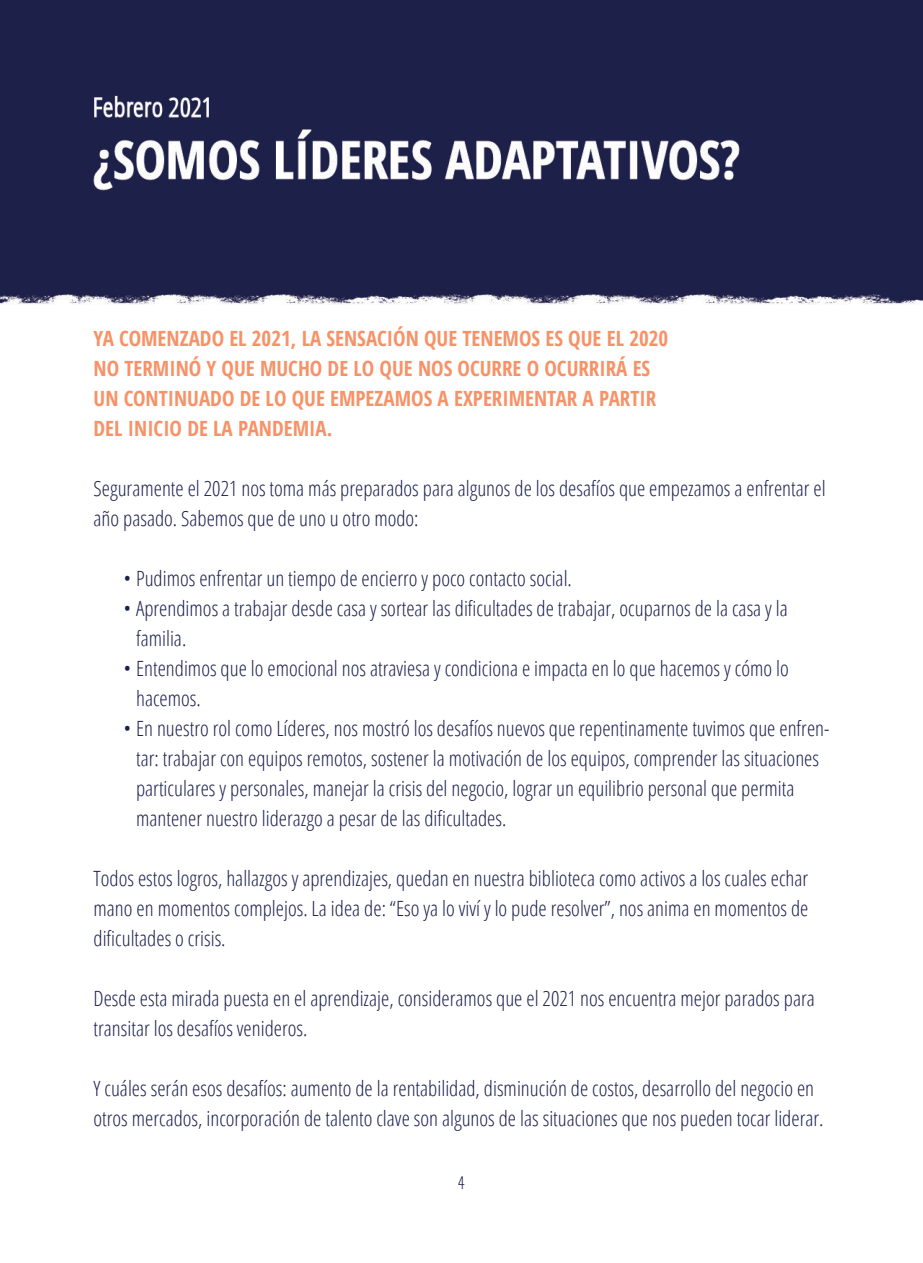
<style>
.page{position:relative;width:923px;height:1263px;background:#fff}
.page>*{position:absolute;margin:0;border:0;box-sizing:border-box;transform-origin:0 0}
.t1{font:300 21px/30px "Open Sans Condensed";color:#1a204d}
.t2{font:700 21px/30px "Open Sans Condensed";color:#f79268}
.t3{font:300 condensed 18px "Akzidenz Grotesk BE";color:#1a204d}
</style>
<div class="page">
<img style="left:0;top:0;width:923px;height:305px">
<p class="t2" style="left:94px;top:322px;width:576px">YA COMENZADO EL 2021, LA SENSACIÓN QUE TENEMOS ES QUE EL 2020<br>NO TERMINÓ Y QUE MUCHO DE LO QUE NOS OCURRE O OCURRIRÁ ES UN CONTINUADO DE LO QUE EMPEZAMOS A EXPERIMENTAR A PARTIR DEL INICIO DE LA PANDEMIA.</p>
<p class="t1" style="left:94px;top:472px;width:733px">Seguramente el 2021 nos toma más preparados para algunos de los desafíos que empezamos a enfrentar el año pasado. Sabemos que de uno u otro modo:</p>
<p class="t1" style="left:123px;top:562px;width:450px">• Pudimos enfrentar un tiempo de encierro y poco contacto social.</p>
<p class="t1" style="left:136px;top:592px;width:653px;text-indent:-13px">• Aprendimos a trabajar desde casa y sortear las dificultades de trabajar, ocuparnos de la casa y la familia.</p>
<p class="t1" style="left:136px;top:652px;width:654px;text-indent:-13px">• Entendimos que lo emocional nos atraviesa y condiciona e impacta en lo que hacemos y cómo lo hacemos.</p>
<p class="t1" style="left:136px;top:712px;width:695px;text-indent:-13px">• En nuestro rol como Líderes, nos mostró los desafíos nuevos que repentinamente tuvimos que enfren&shy;tar: trabajar con equipos remotos, sostener la motivación de los equipos, comprender las situaciones particulares y personales, manejar la crisis del negocio, lograr un equilibrio personal que permita mantener nuestro liderazgo a pesar de las dificultades.</p>
<p class="t1" style="left:94px;top:862px;width:716px;text-align:justify">Todos estos logros, hallazgos y aprendizajes, quedan en nuestra biblioteca como activos a los cuales echar mano en momentos complejos. La idea de: “Eso ya lo viví y lo pude resolver”, nos anima en momentos de dificultades o crisis.</p>
<p class="t1" style="left:94px;top:982px;width:723px">Desde esta mirada puesta en el aprendizaje, consideramos que el 2021 nos encuentra mejor parados para transitar los desafíos venideros.</p>
<p class="t1" style="left:94px;top:1072px;width:731px">Y cuáles serán esos desafíos: aumento de la rentabilidad, disminución de costos, desarrollo del negocio en otros mercados, incorporación de talento clave son algunos de las situaciones que nos pueden tocar liderar.</p>
<p class="t3" style="left:458px;top:1173px;width:8px">4</p>
</div>
